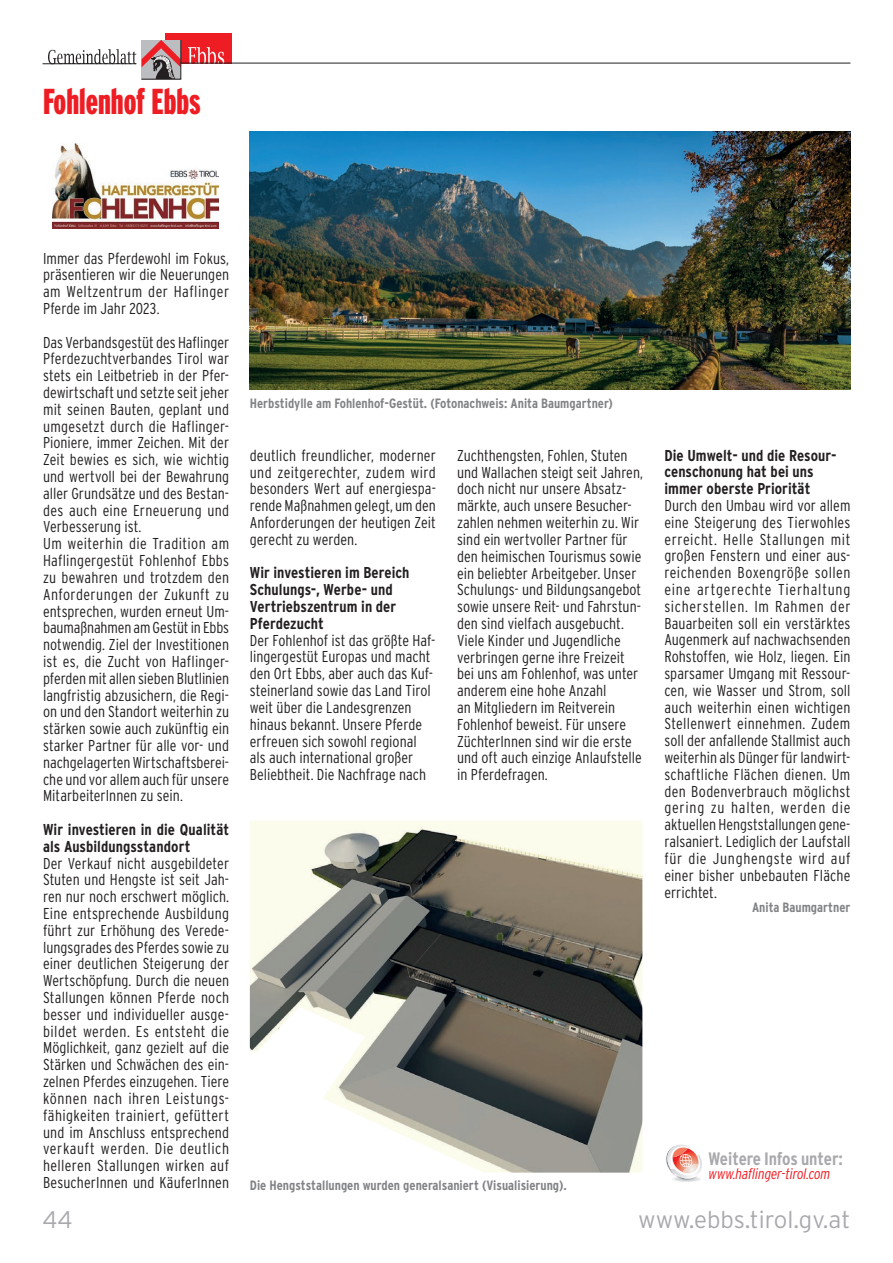
<style>
.page{position:relative;width:893px;height:1263px;background:#fff}
.page>*{position:absolute;margin:0;border:0;box-sizing:border-box;transform-origin:0 0}
.t1{font:900 36px "Interstate Compressed";color:#ee1d23}
.t2{font:300 24px "Interstate";color:#a8a9ad}
.t3{font:700 18px "Interstate Condensed";letter-spacing:-.005em;color:#a8a9ad}
.t4{font:300 15.75px/16.8px "Interstate Condensed";color:#231f20;text-align:justify}
.t5{font:700 15.75px/16.8px "Interstate Condensed";letter-spacing:.005em;color:#231f20}
.t6{font:italic 300 15px "Interstate Condensed";letter-spacing:-.01em;color:#ee1d23}
.t7{font:700 13.5px "Interstate Condensed";color:#808285}
</style>
<div class="page">
<div style="left:165px;top:33px;width:67px;height:31px;background:#ee1d23"></div>
<hr style="left:43px;top:63px;width:93px;height:1px;background:#231f20">
<svg style="left:188px;top:47px;width:36px;height:16px"></svg>
<svg style="left:48px;top:40px;width:133px;height:40px"></svg>
<hr style="left:181px;top:63px;width:669px;height:1px;background:#231f20">
<img style="left:250px;top:132px;width:600px;height:257px">
<img style="left:52px;top:143px;width:166px;height:85px">
<img style="left:250px;top:821px;width:392px;height:351px">
<svg style="left:666px;top:1144px;width:35px;height:38px"></svg>
<h1 class="t1" style="left:43px;top:81px;width:159px">Fohlenhof Ebbs</h1>
<p class="t4" style="left:43px;top:249px;width:188px">Immer das Pferdewohl im Fokus, präsentieren wir die Neuerungen am Weltzentrum der Haflinger Pferde im Jahr 2023.</p>
<p class="t4" style="left:43px;top:333px;width:188px;text-align:left">Das Verbandsgestüt des Haflinger<br>Pferdezuchtverbandes Tirol war stets ein Leitbetrieb in der Pfer&shy;dewirtschaft und setzte seit jeher mit seinen Bauten, geplant und umgesetzt durch die Haflinger-<br>Pioniere, immer Zeichen. Mit der<br>Zeit bewies es sich, wie wichtig und wertvoll bei der Bewahrung aller Grundsätze und des Bestan&shy;des auch eine Erneuerung und<br>Verbesserung ist.<br>Um weiterhin die Tradition am<br>Haflingergestüt Fohlenhof Ebbs zu bewahren und trotzdem den<br>Anforderungen der Zukunft zu entsprechen, wurden erneut Um&shy;baumaßnahmen am Gestüt in Ebbs notwendig. Ziel der Investitionen ist es, die Zucht von Haflinger&shy;pferden mit allen sieben Blutlinien langfristig abzusichern, die Regi&shy;on und den Standort weiterhin zu stärken sowie auch zukünftig ein starker Partner für alle vor- und nachgelagerten Wirtschaftsberei&shy;che und vor allem auch für unsere<br>MitarbeiterInnen zu sein.</p>
<p class="t5" style="left:43px;top:821px;width:188px">Wir investieren in die Qualität als Ausbildungsstandort</p>
<p class="t4" style="left:43px;top:854px;width:188px">Der Verkauf nicht ausgebildeter Stuten und Hengste ist seit Jah&shy;ren nur noch erschwert möglich.<br>Eine entsprechende Ausbildung führt zur Erhöhung des Verede&shy;lungsgrades des Pferdes sowie zu einer deutlichen Steigerung der Wertschöpfung. Durch die neuen Stallungen können Pferde noch besser und individueller ausge&shy;bildet werden. Es entsteht die Möglichkeit, ganz gezielt auf die Stärken und Schwächen des ein&shy;zelnen Pferdes einzugehen. Tiere können nach ihren Leistungs&shy;fähigkeiten trainiert, gefüttert und im Anschluss entsprechend verkauft werden. Die deutlich helleren Stallungen wirken auf BesucherInnen und KäuferInnen</p>
<p class="t7" style="left:250px;top:395px;width:365px">Herbstidylle am Fohlenhof-Gestüt. (Fotonachweis: Anita Baumgartner)</p>
<p class="t4" style="left:250px;top:447px;width:188px">deutlich freundlicher, moderner und zeitgerechter, zudem wird besonders Wert auf energiespa&shy;rende Maßnahmen gelegt, um den Anforderungen der heutigen Zeit gerecht zu werden.</p>
<p class="t5" style="left:250px;top:564px;width:161px">Wir investieren im Bereich<br>Schulungs-, Werbe- und<br>Vertriebszentrum in der<br>Pferdezucht</p>
<p class="t4" style="left:250px;top:631px;width:187px;text-align:left">Der Fohlenhof ist das größte Haf&shy;lingergestüt Europas und macht den Ort Ebbs, aber auch das Kuf&shy;steinerland sowie das Land Tirol weit über die Landesgrenzen hinaus bekannt. Unsere Pferde erfreuen sich sowohl regional als auch international großer<br>Beliebtheit. Die Nachfrage nach</p>
<p class="t4" style="left:457px;top:447px;width:188px;text-align:left">Zuchthengsten, Fohlen, Stuten und Wallachen steigt seit Jahren, doch nicht nur unsere Absatz&shy;märkte, auch unsere Besucher&shy;zahlen nehmen weiterhin zu. Wir sind ein wertvoller Partner für den heimischen Tourismus sowie ein beliebter Arbeitgeber. Unser<br>Schulungs- und Bildungsangebot sowie unsere Reit- und Fahrstun&shy;den sind vielfach ausgebucht.<br>Viele Kinder und Jugendliche verbringen gerne ihre Freizeit bei uns am Fohlenhof, was unter anderem eine hohe Anzahl<br>an Mitgliedern im Reitverein<br>Fohlenhof beweist. Für unsere<br>ZüchterInnen sind wir die erste und oft auch einzige Anlaufstelle in Pferdefragen.</p>
<p class="t7" style="left:250px;top:1178px;width:319px">Die Hengststallungen wurden generalsaniert (Visualisierung).</p>
<p class="t5" style="left:664px;top:446px;width:174px">Die Umwelt- und die Resour&shy;censchonung hat bei uns immer oberste Priorität</p>
<p class="t4" style="left:664px;top:497px;width:188px">Durch den Umbau wird vor allem eine Steigerung des Tierwohles erreicht. Helle Stallungen mit großen Fenstern und einer aus&shy;reichenden Boxengröße sollen eine artgerechte Tierhaltung sicherstellen. Im Rahmen der Bauarbeiten soll ein verstärktes Augenmerk auf nachwachsenden Rohstoffen, wie Holz, liegen. Ein sparsamer Umgang mit Ressour&shy;cen, wie Wasser und Strom, soll auch weiterhin einen wichtigen Stellenwert einnehmen. Zudem soll der anfallende Stallmist auch weiterhin als Dünger für landwirt&shy;schaftliche Flächen dienen. Um den Bodenverbrauch möglichst gering zu halten, werden die aktuellen Hengststallungen gene&shy;ralsaniert. Lediglich der Laufstall für die Junghengste wird auf einer bisher unbebauten Fläche errichtet.</p>
<p class="t7" style="left:752px;top:900px;width:100px">Anita Baumgartner</p>
<p class="t3" style="left:709px;top:1148px;width:136px">Weitere Infos unter:</p>
<p class="t6" style="left:709px;top:1165px;width:123px">www.haflinger-tirol.com</p>
<h2 class="t2" style="left:43px;top:1206px;width:31px">44</h2>
<h2 class="t2" style="left:638px;top:1206px;width:214px">www.ebbs.tirol.gv.at</h2>
</div>
